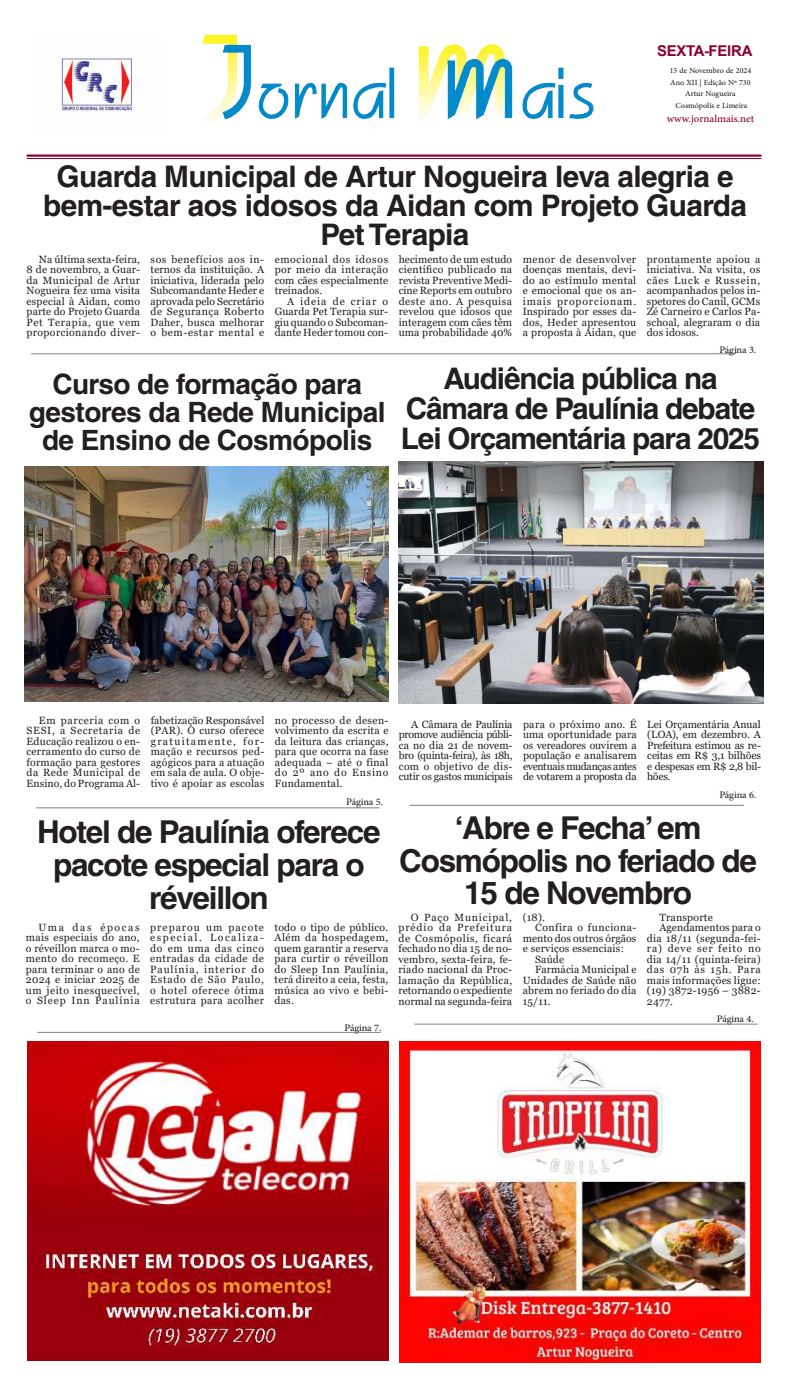
<style>
.page{position:relative;width:787px;height:1389px;background:#fff}
.page>*{position:absolute;margin:0;border:0;box-sizing:border-box;transform-origin:0 0}
.t1{font:700 31.5px/32.4px "Helvetica";letter-spacing:-.04em;color:#231f20;text-align:center}
.t2{font:700 29.75px/28.9px "Helvetica";letter-spacing:-.02em;color:#231f20;text-align:center}
.t3{font:700 29.75px/29.8px "Helvetica";letter-spacing:-.04em;color:#231f20;text-align:center}
.t4{font:700 28px/28px "Helvetica";letter-spacing:-.02em;color:#231f20;text-align:center}
.t5{font:14.88px "Adobe Arabic";color:#8b012f}
.t6{font:700 14.88px "Arial";letter-spacing:-.015em;color:#8b012f}
.t7{font:14px "Adobe Arabic";letter-spacing:-.01em;color:#231f20}
.t8{font:10.94px/11.4px "Adobe Arabic";color:#231f20;text-align:center}
.t9{font:10.5px/10.5px "Georgia";letter-spacing:.02em;color:#231f20;text-align:justify}
.t10{font:10.5px "Georgia";letter-spacing:.045em;color:#231f20}
.t11{font:10.5px "Georgia";letter-spacing:.08em;color:#231f20}
.t12{font:10.5px "Georgia";letter-spacing:.075em;color:#231f20}
</style>
<div class="page">
<hr style="left:27px;top:155px;width:734px;height:2px;background:#8b012f">
<hr style="left:27px;top:158px;width:734px;height:1px;background:#8b012f">
<img style="left:202px;top:34px;width:392px;height:89px">
<img style="left:61px;top:58px;width:71px;height:54px">
<hr style="left:31px;top:354px;width:704px;height:1px;background:#7f7f7f">
<hr style="left:409px;top:805px;width:334px;height:1px;background:#7f7f7f">
<hr style="left:414px;top:1024px;width:343px;height:1px;background:#7f7f7f">
<hr style="left:36px;top:808px;width:343px;height:1px;background:#7f7f7f">
<hr style="left:37px;top:1032px;width:343px;height:1px;background:#7f7f7f">
<img style="left:399px;top:1042px;width:361px;height:320px">
<img style="left:27px;top:1042px;width:361px;height:318px">
<img style="left:24px;top:467px;width:364px;height:234px">
<img style="left:399px;top:461px;width:364px;height:243px">
<h3 class="t6" style="left:656px;top:40px;width:97px">SEXTA-FEIRA</h3>
<p class="t8" style="left:669px;top:64px;width:83px">15 de Novembro de 2024<br>Ano XII | Edição Nº 730<br>Artur Nogueira<br>Cosmópolis e Limeira</p>
<h3 class="t5" style="left:666px;top:108px;width:89px">www.jornalmais.net</h3>
<h2 class="t2" style="left:43px;top:162px;width:705px">Guarda Municipal de Artur Nogueira leva alegria e bem-estar aos idosos da Aidan com Projeto Guarda<br>Pet Terapia</h2>
<p class="t9" style="left:27px;top:254px;width:115px;text-indent:12px">Na última sexta-feira, 8 de novembro, a Guar&shy;da Municipal de Artur Nogueira fez uma visita especial à Aidan, como parte do Projeto Guarda Pet Terapia, que vem proporcionando diver-</p>
<p class="t9" style="left:150px;top:254px;width:115px">sos benefícios aos in&shy;ternos da instituição. A iniciativa, liderada pelo Subcomandante Heder e aprovada pelo Secretário de Segurança Roberto Daher, busca melhorar o bem-estar mental e</p>
<p class="t9" style="left:274px;top:254px;width:115px">emocional dos idosos por meio da interação com cães especialmente treinados.</p>
<p class="t9" style="left:398px;top:254px;width:115px">hecimento de um estudo científico publicado na revista Preventive Medi&shy;cine Reports em outubro deste ano. A pesquisa revelou que idosos que interagem com cães têm uma probabilidade 40%</p>
<p class="t9" style="left:522px;top:254px;width:115px">menor de desenvolver doenças mentais, devi&shy;do ao estímulo mental e emocional que os an&shy;imais proporcionam.<br>Inspirado por esses da&shy;dos, Heder apresentou a proposta à Aidan, que</p>
<p class="t9" style="left:646px;top:254px;width:115px">prontamente apoiou a iniciativa. Na visita, os cães Luck e Russein, acompanhados pelos in&shy;spetores do Canil, GCMs Zé Carneiro e Carlos Pa&shy;schoal, alegraram o dia dos idosos.</p>
<p class="t9" style="left:274px;top:296px;width:115px;text-indent:12px">A ideia de criar o Guarda Pet Terapia sur&shy;giu quando o Subcoman&shy;dante Heder tomou con-</p>
<h3 class="t4" style="left:29px;top:370px;width:358px">Curso de formação para gestores da Rede Municipal de Ensino de Cosmópolis</h3>
<h3 class="t7" style="left:719px;top:340px;width:38px">Página 3.</h3>
<h2 class="t3" style="left:401px;top:363px;width:360px">Audiência pública na<br>Câmara de Paulínia debate<br>Lei Orçamentária para 2025</h2>
<p class="t9" style="left:27px;top:715px;width:115px;text-indent:12px">Em parceria com o SESI, a Secretaria de Educação realizou o en&shy;cerramento do curso de formação para gestores da Rede Municipal de Ensino, do Programa Al-</p>
<p class="t9" style="left:151px;top:715px;width:115px">fabetização Responsável (PAR). O curso oferece gratuitamente, for&shy;mação e recursos ped&shy;agógicos para a atuação em sala de aula. O obje&shy;tivo é apoiar as escolas</p>
<p class="t9" style="left:275px;top:715px;width:115px">no processo de desen&shy;volvimento da escrita e da leitura das crianças, para que ocorra na fase adequada – até o final do 2º ano do Ensino Fundamental.</p>
<h3 class="t7" style="left:346px;top:792px;width:38px">Página 5.</h3>
<h1 class="t1" style="left:37px;top:814px;width:345px;line-height:33.2px">Hotel de Paulínia oferece pacote especial para o réveillon</h1>
<p class="t9" style="left:26px;top:922px;width:115px;text-indent:12px">Uma das épocas mais especiais do ano, o réveillon marca o mo&shy;mento do recomeço. E para terminar o ano de 2024 e iniciar 2025 de um jeito inesquecível, o Sleep Inn Paulínia</p>
<p class="t9" style="left:150px;top:922px;width:115px">preparou um pacote especial. Localiza&shy;do em uma das cinco entradas da cidade de Paulínia, interior do Estado de São Paulo, o hotel oferece ótima estrutura para acolher</p>
<p class="t9" style="left:274px;top:922px;width:115px">todo o tipo de público.<br>Além da hospedagem, quem garantir a reserva para curtir o réveillon do Sleep Inn Paulínia, terá direito a ceia, festa, música ao vivo e bebi&shy;das.</p>
<h3 class="t7" style="left:344px;top:1018px;width:38px">Página 7.</h3>
<p class="t9" style="left:399px;top:719px;width:115px;text-indent:12px">A Câmara de Paulínia promove audiência públi&shy;ca no dia 21 de novem&shy;bro (quinta-feira), às 18h, com o objetivo de dis&shy;cutir os gastos municipais</p>
<p class="t9" style="left:523px;top:719px;width:115px">para o próximo ano. É uma oportunidade para os vereadores ouvirem a população e analisarem eventuais mudanças antes de votarem a proposta da</p>
<p class="t9" style="left:647px;top:719px;width:115px">Lei Orçamentária Anual (LOA), em dezembro. A Prefeitura estimou as re&shy;ceitas em R$ 3,1 bilhões e despesas em R$ 2,8 bil&shy;hões.</p>
<h3 class="t7" style="left:719px;top:785px;width:38px">Página 6.</h3>
<h1 class="t1" style="left:399px;top:812px;width:359px">‘Abre e Fecha’ em<br>Cosmópolis no feriado de<br>15 de Novembro</h1>
<p class="t9" style="left:398px;top:912px;width:115px;text-indent:12px">O Paço Municipal, prédio da Prefeitura de Cosmópolis, ficará fechado no dia 15 de no&shy;vembro, sexta-feira, fe&shy;riado nacional da Proc&shy;lamação da República, retornando o expediente normal na segunda-feira</p>
<p class="t9" style="left:522px;top:912px;width:24px">(18).</p>
<p class="t10" style="left:535px;top:921px;width:103px">Confira o funciona-</p>
<p class="t9" style="left:522px;top:933px;width:115px">mento dos outros órgãos</p>
<p class="t9" style="left:522px;top:943px;width:103px">e serviços essenciais:</p>
<p class="t9" style="left:535px;top:954px;width:31px">Saúde</p>
<p class="t9" style="left:535px;top:964px;width:103px">Farmácia Municipal e</p>
<p class="t9" style="left:522px;top:975px;width:115px">Unidades de Saúde não</p>
<p class="t9" style="left:522px;top:985px;width:115px">abrem no feriado do dia</p>
<p class="t9" style="left:522px;top:996px;width:29px">15/11.</p>
<p class="t9" style="left:659px;top:912px;width:55px">Transporte</p>
<p class="t9" style="left:659px;top:922px;width:103px">Agendamentos para o</p>
<p class="t9" style="left:646px;top:933px;width:115px">dia 18/11 (segunda-fei-</p>
<p class="t11" style="left:646px;top:942px;width:115px">ra) deve ser feito no</p>
<p class="t9" style="left:646px;top:954px;width:115px">dia 14/11 (quinta-feira)</p>
<p class="t12" style="left:646px;top:963px;width:115px">das 07h às 15h. Para</p>
<p class="t9" style="left:646px;top:975px;width:115px">mais informações ligue:</p>
<p class="t9" style="left:646px;top:985px;width:115px">(19) 3872-1956 – 3882-</p>
<p class="t9" style="left:646px;top:996px;width:28px">2477.</p>
<h3 class="t7" style="left:716px;top:1009px;width:38px">Página 4.</h3>
</div>
